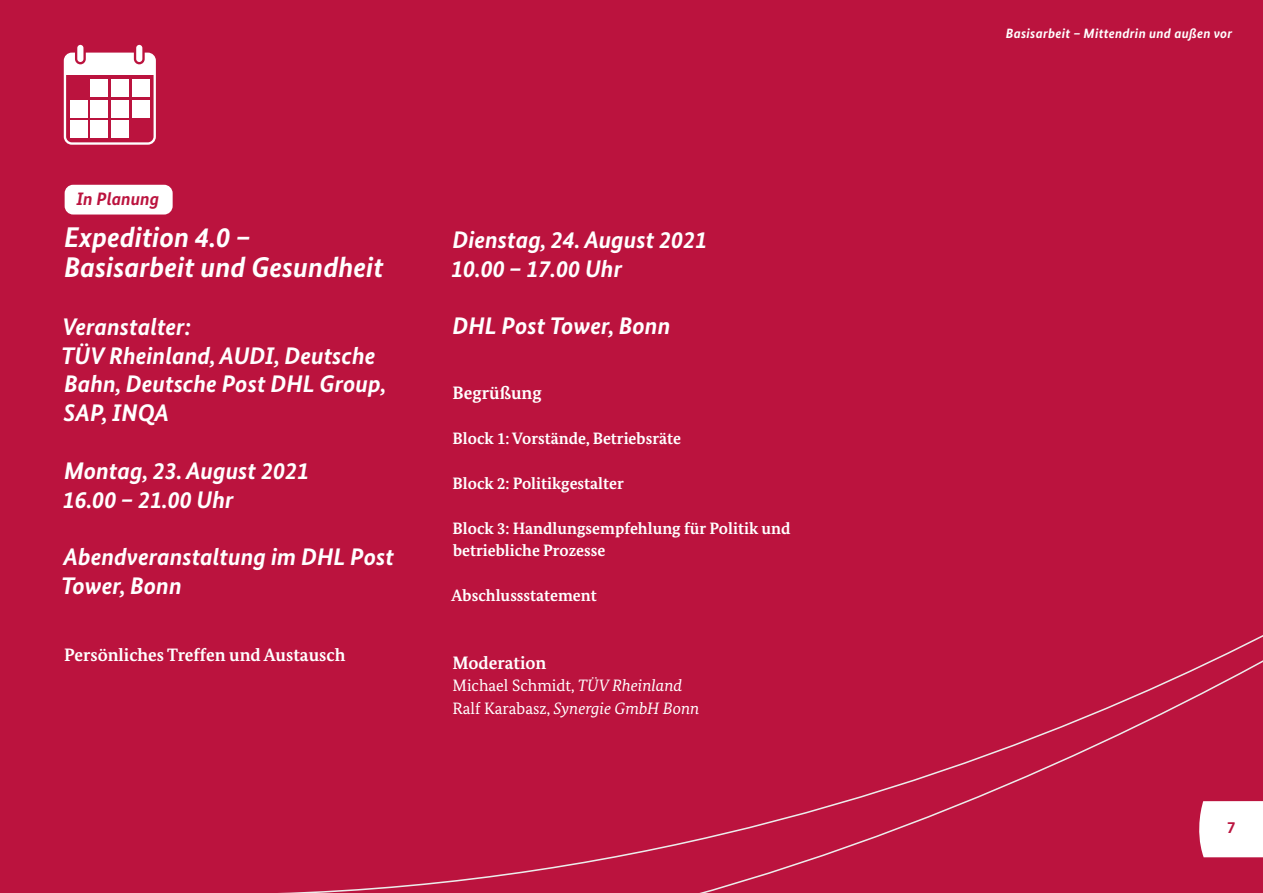
<style>
.page{position:relative;width:1263px;height:893px;background:#bb133e}
.page>*{position:absolute;margin:0;border:0;box-sizing:border-box;transform-origin:0 0}
.t1{font:italic 700 28.5px/30px "Bundes Sans";color:#fff}
.t2{font:italic 700 24px/28.8px "Bundes Sans";color:#fff}
.t3{font:700 18px "Bundes Serif";color:#fff}
.t4{font:italic 700 18px "Bundes Sans";color:#bb133e}
.t5{font:700 16.5px/22.5px "Bundes Serif";color:#fff}
.t6{font:16.5px/22.5px "Bundes Serif";color:#fff}
.t7{font:700 16.5px "Bundes Sans";color:#bb133e}
.t8{font:italic 700 13.5px "Bundes Sans";letter-spacing:.02em;color:#fff}
.s1{font-style:italic}
</style>
<div class="page">
<svg style="left:279px;top:635px;width:984px;height:258px"></svg>
<svg style="left:1194px;top:801px;width:69px;height:56px;background:#f8e7ec"></svg>
<div style="left:65px;top:185px;width:108px;height:30px;background:#fff;border-radius:9px"></div>
<div style="left:65px;top:54px;width:90px;height:20px;background:#fff"></div>
<div style="left:64px;top:53px;width:92px;height:92px;border:2px solid #fff;border-radius:7px"></div>
<div style="left:91px;top:79px;width:17px;height:18px;background:#fff"></div>
<div style="left:111px;top:79px;width:18px;height:18px;background:#fff"></div>
<div style="left:132px;top:79px;width:18px;height:18px;background:#fff"></div>
<div style="left:70px;top:100px;width:17px;height:17px;background:#fff"></div>
<div style="left:91px;top:100px;width:17px;height:17px;background:#fff"></div>
<div style="left:111px;top:100px;width:18px;height:17px;background:#fff"></div>
<div style="left:132px;top:100px;width:18px;height:17px;background:#fff"></div>
<div style="left:70px;top:121px;width:17px;height:17px;background:#fff"></div>
<div style="left:91px;top:121px;width:17px;height:17px;background:#fff"></div>
<div style="left:111px;top:121px;width:18px;height:17px;background:#fff"></div>
<div style="left:76px;top:44px;width:9px;height:19px;background:#fff;border-radius:4px"></div>
<div style="left:75px;top:43px;width:11px;height:21px;border:2px solid #bb133e;border-radius:4px"></div>
<div style="left:135px;top:44px;width:9px;height:19px;background:#fff;border-radius:4px"></div>
<div style="left:134px;top:43px;width:11px;height:21px;border:2px solid #bb133e;border-radius:4px"></div>
<p class="t4" style="left:76px;top:188px;width:84px">In Planung</p>
<p class="t1" style="left:64px;top:222px;width:321px">Expedition 4.0 –<br>Basisarbeit und Gesundheit</p>
<p class="t2" style="left:61px;top:312px;width:327px">Veranstalter:<br>TÜV Rheinland, AUDI, Deutsche<br>Bahn, Deutsche Post DHL Group,<br>SAP, INQA</p>
<p class="t2" style="left:63px;top:456px;width:248px">Montag, 23. August 2021<br>16.00 – 21.00 Uhr</p>
<p class="t2" style="left:61px;top:542px;width:334px">Abendveranstaltung im DHL Post<br>Tower, Bonn</p>
<p class="t3" style="left:64px;top:644px;width:283px">Persönliches Treffen und Austausch</p>
<p class="t2" style="left:451px;top:225px;width:258px">Dienstag, 24. August 2021<br>10.00 – 17.00 Uhr</p>
<p class="t2" style="left:452px;top:311px;width:219px">DHL Post Tower, Bonn</p>
<p class="t3" style="left:453px;top:382px;width:91px">Begrüßung</p>
<p class="t5" style="left:453px;top:427px;width:230px">Block 1: Vorstände, Betriebsräte</p>
<p class="t5" style="left:453px;top:472px;width:173px">Block 2: Politikgestalter</p>
<p class="t5" style="left:453px;top:517px;width:340px">Block 3: Handlungsempfehlung für Politik und betriebliche Prozesse</p>
<p class="t5" style="left:452px;top:584px;width:147px">Abschlussstatement</p>
<p class="t3" style="left:452px;top:652px;width:95px">Moderation</p>
<p class="t6" style="left:452px;top:674px;width:248px">Michael Schmidt, <span class="s1">TÜV Rheinland<br></span>Ralf Karabasz, <span class="s1">Synergie GmbH Bonn</span></p>
<p class="t8" style="left:1006px;top:25px;width:228px">Basisarbeit – Mittendrin und außen vor</p>
<p class="t7" style="left:1227px;top:818px;width:10px">7</p>
</div>
